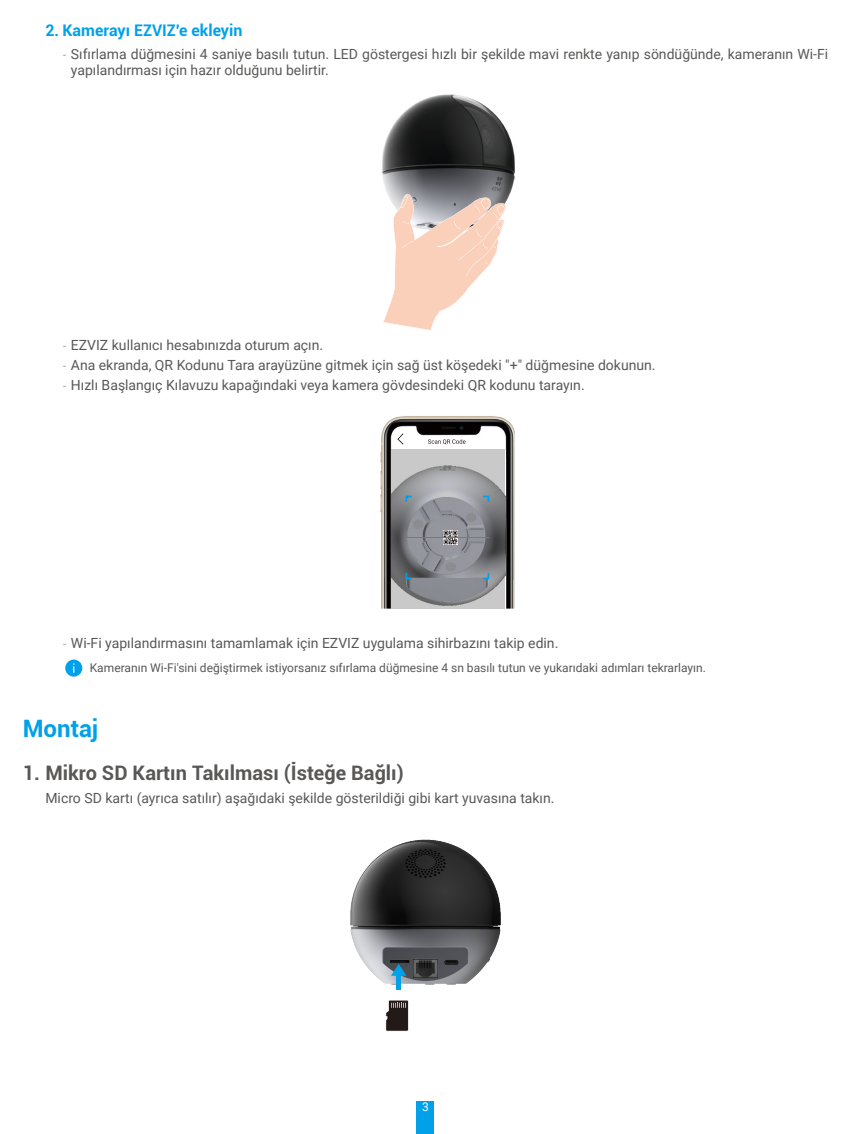
<style>
.page{position:relative;width:851px;height:1134px;background:#fff}
.page>*{position:absolute;margin:0;border:0;box-sizing:border-box;transform-origin:0 0}
.t1{font:700 24px "Roboto";color:#00a1e9}
.t2{font:700 20px "Roboto";color:#595857}
.t3{font:700 16px "Roboto";color:#00a1e9}
.t4{font:14px/16.8px "Roboto";color:#595857}
.t5{font:12px "Roboto";color:#595857}
.t6{font:12px "Roboto";color:#fff}
.s1{font-family:"DIN Cond";font-weight:300}
</style>
<div class="page">
<div style="left:417px;top:1101px;width:17px;height:33px;background:#00a1e9"></div>
<img style="left:382px;top:94px;width:133px;height:108px">
<svg style="left:383px;top:194px;width:123px;height:136px"></svg>
<img style="left:380px;top:416px;width:134px;height:193px">
<svg style="left:391px;top:449px;width:114px;height:159px;background:#96979b"></svg>
<svg style="left:397px;top:433px;width:6px;height:11px"></svg>
<div style="left:409px;top:439px;width:78px;height:7px;background:#fff"></div>
<svg style="left:428px;top:439px;width:37px;height:5px"></svg>
<svg style="left:483px;top:496px;width:6px;height:6px"></svg>
<svg style="left:405px;top:496px;width:7px;height:6px"></svg>
<svg style="left:405px;top:573px;width:7px;height:6px"></svg>
<svg style="left:483px;top:573px;width:6px;height:6px"></svg>
<img style="left:443px;top:531px;width:14px;height:13px">
<hr style="left:406px;top:537px;width:83px;height:1px;background:#00a1e9">
<div style="left:65px;top:660px;width:17px;height:17px;background:#00a1e9;border-radius:50%"></div>
<img style="left:350px;top:839px;width:151px;height:176px">
<div style="left:396px;top:975px;width:5px;height:15px;background:#00a1e9"></div>
<svg style="left:391px;top:964px;width:15px;height:12px"></svg>
<svg style="left:385px;top:1000px;width:23px;height:31px"></svg>
<p class="t3" style="left:45px;top:19px;width:198px">2. Kamerayı EZVIZ'e ekleyin</p>
<p class="t4" style="left:71px;top:45px;width:758px;text-indent:-9px"><span class="s1">-</span> Sıfırlama düğmesini 4 saniye basılı tutun. LED göstergesi hızlı bir şekilde mavi renkte yanıp söndüğünde, kameranın Wi-Fi yapılandırması için hazır olduğunu belirtir.</p>
<p class="t4" style="left:62px;top:336px;width:262px"><span class="s1">-</span> EZVIZ kullanıcı hesabınızda oturum açın.</p>
<p class="t4" style="left:62px;top:356px;width:594px"><span class="s1">-</span> Ana ekranda, QR Kodunu Tara arayüzüne gitmek için sağ üst köşedeki "+" düğmesine dokunun.</p>
<p class="t4" style="left:62px;top:376px;width:523px"><span class="s1">-</span> Hızlı Başlangıç Kılavuzu kapağındaki veya kamera gövdesindeki QR kodunu tarayın.</p>
<p class="t4" style="left:62px;top:634px;width:497px"><span class="s1">-</span> Wi-Fi yapılandırmasını tamamlamak için EZVIZ uygulama sihirbazını takip edin.</p>
<p class="t5" style="left:90px;top:660px;width:617px">Kameranın Wi-Fi'sini değiştirmek istiyorsanız sıfırlama düğmesine 4 sn basılı tutun ve yukarıdaki adımları tekrarlayın.</p>
<h1 class="t1" style="left:23px;top:712px;width:77px">Montaj</h1>
<h2 class="t2" style="left:23px;top:758px;width:382px">1. Mikro SD Kartın Takılması (İsteğe Bağlı)</h2>
<p class="t4" style="left:45px;top:789px;width:510px">Micro SD kartı (ayrıca satılır) aşağıdaki şekilde gösterildiği gibi kart yuvasına takın.</p>
<p class="t6" style="left:422px;top:1099px;width:8px">3</p>
</div>
